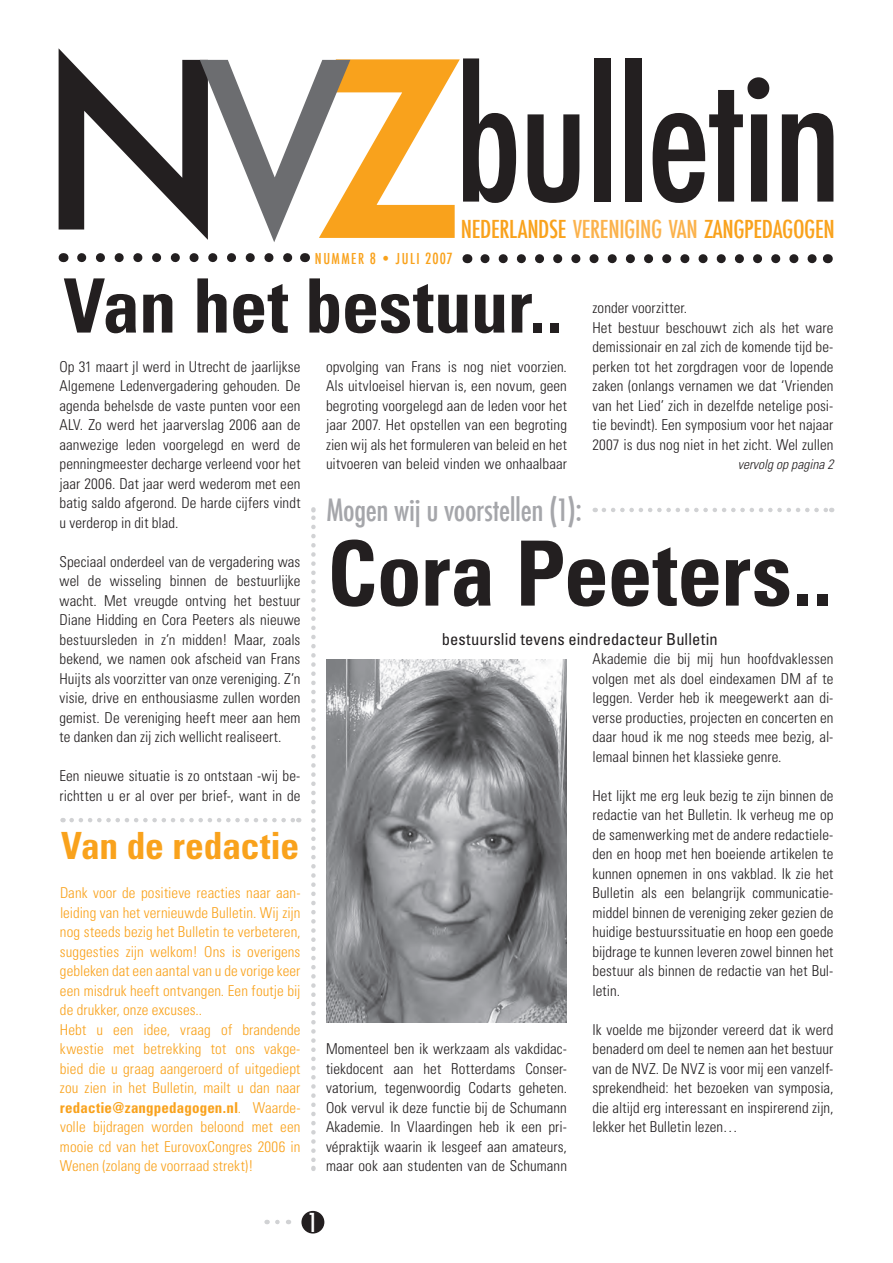
<style>
.page{position:relative;width:893px;height:1263px;background:#fff}
.page>*{position:absolute;margin:0;border:0;box-sizing:border-box;transform-origin:0 0}
.t1{font:500 225px "Futura";color:#f9a21c}
.t2{font:500 condensed 172.5px "Futura";letter-spacing:-.02em;color:#231f20}
.t3{font:700 condensed 90px "Univers";letter-spacing:-.005em;color:#231f20}
.t4{font:700 condensed 75px "Univers";letter-spacing:-.01em;color:#231f20}
.t5{font:700 condensed 37.5px "Univers";letter-spacing:-.005em;color:#f9a21c}
.t6{font:500 condensed 30px "Futura";letter-spacing:-.015em;color:#a5a6aa}
.t7{font:500 condensed 25.5px "Futura";color:#fff}
.t8{font:500 condensed 24.15px "Futura";letter-spacing:-.015em;color:#f9a21c}
.t9{font:condensed 16.5px "Univers";letter-spacing:.005em;color:#231f20}
.t10{font:300 condensed 15px/19.5px "Univers";letter-spacing:.005em;color:#231f20;text-align:justify}
.t11{font:300 condensed 15px/19.5px "Univers";letter-spacing:.005em;color:#f9a21c}
.t12{font:500 condensed 14.7px "Futura";letter-spacing:.1em;color:#f9a21c}
.t13{font:italic 300 condensed 13.5px "Univers";color:#231f20}
.s1{font-stretch:normal;font-size:225px}
.s2{font-stretch:normal;font-size:225px;color:#6c6d70}
.s3{color:#fbb24c}
.s4{font-size:15px}
.s5{font-weight:700}
.s6{font-size:31.5px}
</style>
<div class="page">
<div style="left:302px;top:1211px;width:22px;height:22px;background:#231f20;border-radius:50%"></div>
<div style="left:301px;top:1211px;width:23px;height:22px;border:2px solid #231f20;border-radius:50%"></div>
<svg style="left:277px;top:1220px;width:12px;height:4px"></svg>
<svg style="left:319px;top:59px;width:141px;height:179px"></svg>
<svg style="left:82px;top:253px;width:211px;height:9px"></svg>
<svg style="left:485px;top:254px;width:332px;height:9px"></svg>
<svg style="left:311px;top:508px;width:5px;height:652px"></svg>
<svg style="left:72px;top:818px;width:227px;height:4px"></svg>
<img style="left:326px;top:659px;width:241px;height:363px">
<svg style="left:604px;top:508px;width:228px;height:4px"></svg>
<h2 class="t2" style="left:38px;top:27px;width:806px"><span class="s1">N</span><span class="s2">V</span> bulletin</h2>
<h1 class="t1" style="left:319px;top:-4px;width:142px">Z</h1>
<h3 class="t8" style="left:461px;top:214px;width:376px">NEDERLANDSE <span class="s3">VERENIGING VAN</span> ZANGPEDAGOGEN</h3>
<p class="t12" style="left:315px;top:249px;width:139px">NUMMER <span class="s4">8 •</span> JULI <span class="s4">2007</span></p>
<h3 class="t4" style="left:63px;top:260px;width:501px">Van het bestuur..</h3>
<p class="t10" style="left:592px;top:298px;width:242px;text-align:left">zonder voorzitter.<br>Het bestuur beschouwt zich als het ware demissionair en zal zich de komende tijd be&shy;perken tot het zorgdragen voor de lopende zaken (onlangs vernamen we dat ‘Vrienden van het Lied’ zich in dezelfde netelige posi&shy;tie bevindt). Een symposium voor het najaar 2007 is dus nog niet in het zicht. Wel zullen</p>
<p class="t10" style="left:60px;top:356px;width:242px">Op 31 maart jl werd in Utrecht de jaarlijkse Algemene Ledenvergadering gehouden. De agenda behelsde de vaste punten voor een ALV. Zo werd het jaarverslag 2006 aan de aanwezige leden voorgelegd en werd de penningmeester decharge verleend voor het jaar 2006. Dat jaar werd wederom met een batig saldo afgerond. De harde cijfers vindt u verderop in dit blad.</p>
<p class="t10" style="left:60px;top:551px;width:242px">Speciaal onderdeel van de vergadering was wel de wisseling binnen de bestuurlijke wacht. Met vreugde ontving het bestuur Diane Hidding en Cora Peeters als nieuwe bestuursleden in z’n midden! Maar, zoals bekend, we namen ook afscheid van Frans Huijts als voorzitter van onze vereniging. Z’n visie, drive en enthousiasme zullen worden gemist. De vereniging heeft meer aan hem te danken dan zij zich wellicht realiseert.</p>
<p class="t10" style="left:60px;top:766px;width:242px">Een nieuwe situatie is zo ontstaan -wij be&shy;richtten u er al over per brief-, want in de</p>
<h3 class="t5" style="left:61px;top:823px;width:240px">Van de redactie</h3>
<p class="t11" style="left:60px;top:883px;width:242px">Dank voor de positieve reacties naar aan&shy;leiding van het vernieuwde Bulletin. Wij zijn nog steeds bezig het Bulletin te verbeteren, suggesties zijn welkom! Ons is overigens gebleken dat een aantal van u de vorige keer een misdruk heeft ontvangen. Een foutje bij de drukker, onze excuses..<br>Hebt u een idee, vraag of brandende kwestie met betrekking tot ons vakge&shy;bied die u graag aangeroerd of uitgediept zou zien in het Bulletin, mailt u dan naar <span class="s5">redactie@zangpedagogen.nl</span>. Waarde&shy;volle bijdragen worden beloond met een mooie cd van het EurovoxCongres 2006 in Wenen (zolang de voorraad strekt)!</p>
<p class="t10" style="left:326px;top:356px;width:242px">opvolging van Frans is nog niet voorzien.<br>Als uitvloeisel hiervan is, een novum, geen begroting voorgelegd aan de leden voor het jaar 2007. Het opstellen van een begroting zien wij als het formuleren van beleid en het uitvoeren van beleid vinden we onhaalbaar</p>
<p class="t13" style="left:738px;top:456px;width:97px">vervolg op pagina 2</p>
<h3 class="t6" style="left:326px;top:491px;width:257px">Mogen wij u voorstellen (1)<span class="s6">:</span></h3>
<h3 class="t3" style="left:327px;top:518px;width:507px">Cora Peeters..</h3>
<p class="t9" style="left:442px;top:628px;width:277px">bestuurslid tevens eindredacteur Bulletin</p>
<p class="t10" style="left:592px;top:649px;width:242px">Akademie die bij mij hun hoofdvaklessen volgen met als doel eindexamen DM af te leggen. Verder heb ik meegewerkt aan di&shy;verse producties, projecten en concerten en daar houd ik me nog steeds mee bezig, al&shy;lemaal binnen het klassieke genre.</p>
<p class="t10" style="left:592px;top:785px;width:242px">Het lijkt me erg leuk bezig te zijn binnen de redactie van het Bulletin. Ik verheug me op de samenwerking met de andere redactiele&shy;den en hoop met hen boeiende artikelen te kunnen opnemen in ons vakblad. Ik zie het Bulletin als een belangrijk communicatie&shy;middel binnen de vereniging zeker gezien de huidige bestuurssituatie en hoop een goede bijdrage te kunnen leveren zowel binnen het bestuur als binnen de redactie van het Bul&shy;letin.</p>
<p class="t10" style="left:592px;top:1019px;width:242px">Ik voelde me bijzonder vereerd dat ik werd benaderd om deel te nemen aan het bestuur van de NVZ. De NVZ is voor mij een vanzelf&shy;sprekendheid: het bezoeken van symposia, die altijd erg interessant en inspirerend zijn, lekker het Bulletin lezen…</p>
<p class="t10" style="left:326px;top:1039px;width:242px">Momenteel ben ik werkzaam als vakdidac&shy;tiekdocent aan het Rotterdams Conser&shy;vatorium, tegenwoordig Codarts geheten.<br>Ook vervul ik deze functie bij de Schumann Akademie. In Vlaardingen heb ik een pri&shy;vépraktijk waarin ik lesgeef aan amateurs, maar ook aan studenten van de Schumann</p>
<h3 class="t7" style="left:307px;top:1206px;width:12px">1</h3>
</div>
